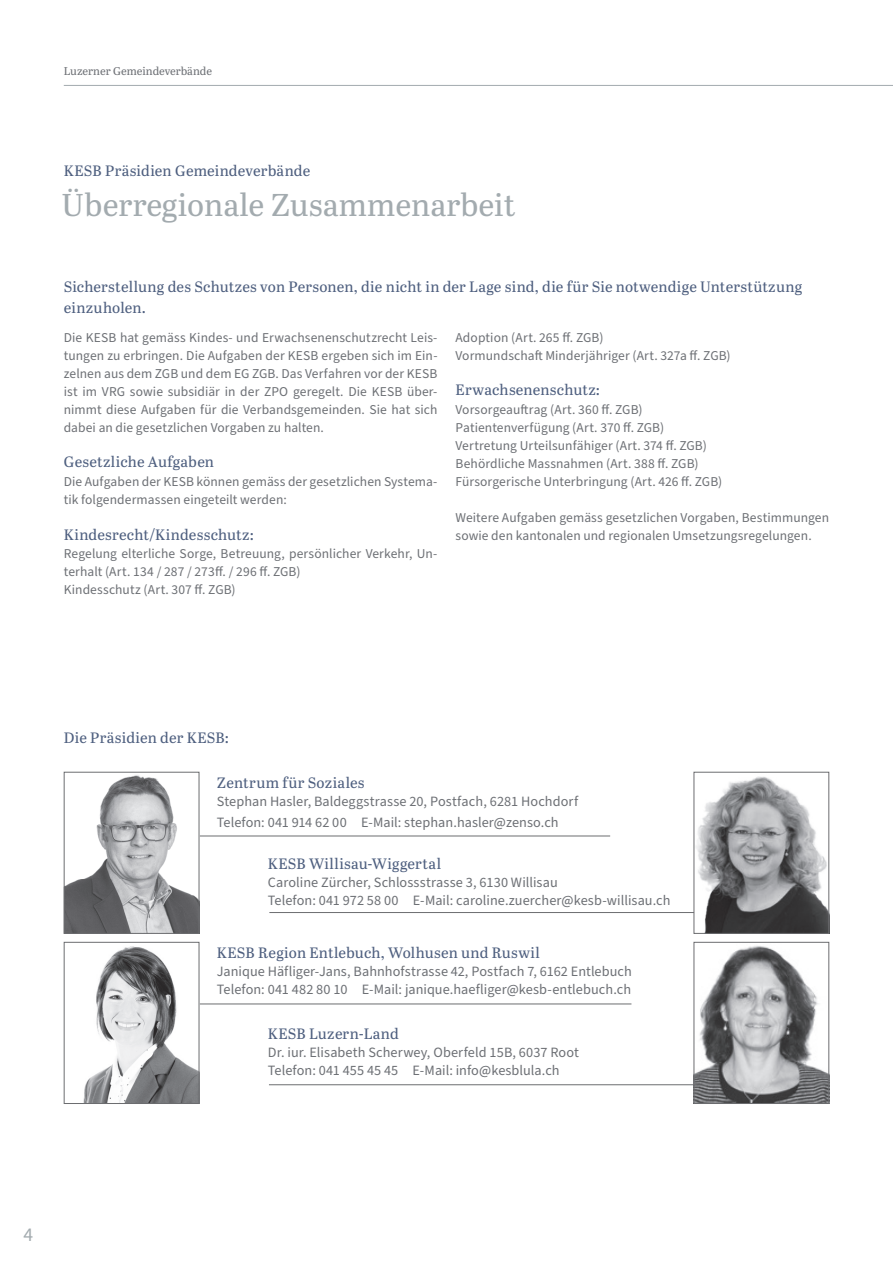
<style>
.page{position:relative;width:893px;height:1263px;background:#fff}
.page>*{position:absolute;margin:0;border:0;box-sizing:border-box;transform-origin:0 0}
.t1{font:31.5px "Abril Text";color:#a3abaf}
.t2{font:19.5px "Source Sans Pro";color:#a3abaf}
.t3{font:15px/21px "Abril Text";letter-spacing:.01em;color:#4e5f7f}
.t4{font:14.25px/18px "Source Sans Pro";letter-spacing:.005em;color:#6d7075}
.t5{font:13.5px/18px "Source Sans Pro";letter-spacing:.005em;color:#6d7075}
.t6{font:11.25px "Abril Text";color:#6d7075}
</style>
<div class="page">
<hr style="left:64px;top:85px;width:829px;height:1px;background:#a3abaf">
<img style="left:66px;top:775px;width:131px;height:157px">
<div style="left:64px;top:772px;width:135px;height:162px;border:1px solid #6c6d70"></div>
<img style="left:696px;top:776px;width:131px;height:156px">
<div style="left:694px;top:772px;width:135px;height:162px;border:1px solid #6c6d70"></div>
<img style="left:83px;top:946px;width:114px;height:156px">
<div style="left:64px;top:942px;width:135px;height:162px;border:1px solid #6c6d70"></div>
<img style="left:696px;top:946px;width:131px;height:156px">
<div style="left:694px;top:942px;width:135px;height:162px;border:1px solid #6c6d70"></div>
<hr style="left:200px;top:836px;width:410px;height:1px;background:#6c6d70">
<hr style="left:200px;top:1003px;width:431px;height:1px;background:#6c6d70">
<hr style="left:269px;top:912px;width:425px;height:1px;background:#6c6d70">
<hr style="left:269px;top:1084px;width:425px;height:1px;background:#6c6d70">
<p class="t6" style="left:64px;top:63px;width:150px">Luzerner Gemeindeverbände</p>
<p class="t3" style="left:64px;top:159px;width:248px">KESB Präsidien Gemeindeverbände</p>
<h1 class="t1" style="left:62px;top:182px;width:456px">Überregionale Zusammenarbeit</h1>
<p class="t3" style="left:64px;top:276px;width:740px">Sicherstellung des Schutzes von Personen, die nicht in der Lage sind, die für Sie notwendige Unterstützung einzuholen.</p>
<p class="t5" style="left:64px;top:329px;width:375px;text-align:justify">Die KESB hat gemäss Kindes- und Erwachsenenschutzrecht Leis&shy;tungen zu erbringen. Die Aufgaben der KESB ergeben sich im Ein&shy;zelnen aus dem ZGB und dem EG ZGB. Das Verfahren vor der KESB ist im VRG sowie subsidiär in der ZPO geregelt. Die KESB über&shy;nimmt diese Aufgaben für die Verbandsgemeinden. Sie hat sich dabei an die gesetzlichen Vorgaben zu halten.</p>
<p class="t3" style="left:64px;top:450px;width:152px">Gesetzliche Aufgaben</p>
<p class="t5" style="left:64px;top:473px;width:375px">Die Aufgaben der KESB können gemäss der gesetzlichen Systema&shy;tik folgendermassen eingeteilt werden:</p>
<p class="t3" style="left:64px;top:524px;width:192px">Kindesrecht/Kindesschutz:</p>
<p class="t5" style="left:64px;top:545px;width:375px">Regelung elterliche Sorge, Betreuung, persönlicher Verkehr, Un&shy;terhalt (Art. 134 / 287 / 273ff. / 296 ff. ZGB)<br>Kindesschutz (Art. 307 ff. ZGB)</p>
<p class="t5" style="left:455px;top:329px;width:277px">Adoption (Art. 265 ff. ZGB)<br>Vormundschaft Minderjähriger (Art. 327a ff. ZGB)</p>
<p class="t3" style="left:455px;top:378px;width:146px">Erwachsenenschutz:</p>
<p class="t5" style="left:455px;top:401px;width:268px">Vorsorgeauftrag (Art. 360 ff. ZGB)<br>Patientenverfügung (Art. 370 ff. ZGB)<br>Vertretung Urteilsunfähiger (Art. 374 ff. ZGB)<br>Behördliche Massnahmen (Art. 388 ff. ZGB)<br>Fürsorgerische Unterbringung (Art. 426 ff. ZGB)</p>
<p class="t5" style="left:455px;top:509px;width:375px">Weitere Aufgaben gemäss gesetzlichen Vorgaben, Bestimmungen sowie den kantonalen und regionalen Umsetzungsregelungen.</p>
<p class="t3" style="left:64px;top:727px;width:166px">Die Präsidien der KESB:</p>
<p class="t3" style="left:217px;top:772px;width:149px">Zentrum für Soziales</p>
<p class="t4" style="left:217px;top:791px;width:363px;line-height:21px">Stephan Hasler, Baldeggstrasse 20, Postfach, 6281 Hochdorf<br>Telefon: 041 914 62 00 E-Mail: stephan.hasler@zenso.ch</p>
<p class="t3" style="left:268px;top:853px;width:175px">KESB Willisau-Wiggertal</p>
<p class="t4" style="left:268px;top:874px;width:404px">Caroline Zürcher, Schlossstrasse 3, 6130 Willisau<br>Telefon: 041 972 58 00 E-Mail: caroline.zuercher@kesb-willisau.ch</p>
<p class="t3" style="left:217px;top:941px;width:325px">KESB Region Entlebuch, Wolhusen und Ruswil</p>
<p class="t4" style="left:217px;top:962px;width:417px">Janique Häfliger-Jans, Bahnhofstrasse 42, Postfach 7, 6162 Entlebuch<br>Telefon: 041 482 80 10 E-Mail: janique.haefliger@kesb-entlebuch.ch</p>
<p class="t3" style="left:268px;top:1022px;width:132px">KESB Luzern-Land</p>
<p class="t4" style="left:268px;top:1043px;width:313px">Dr. iur. Elisabeth Scherwey, Oberfeld 15B, 6037 Root<br>Telefon: 041 455 45 45 E-Mail: info@kesblula.ch</p>
<h2 class="t2" style="left:23px;top:1222px;width:11px">4</h2>
</div>
